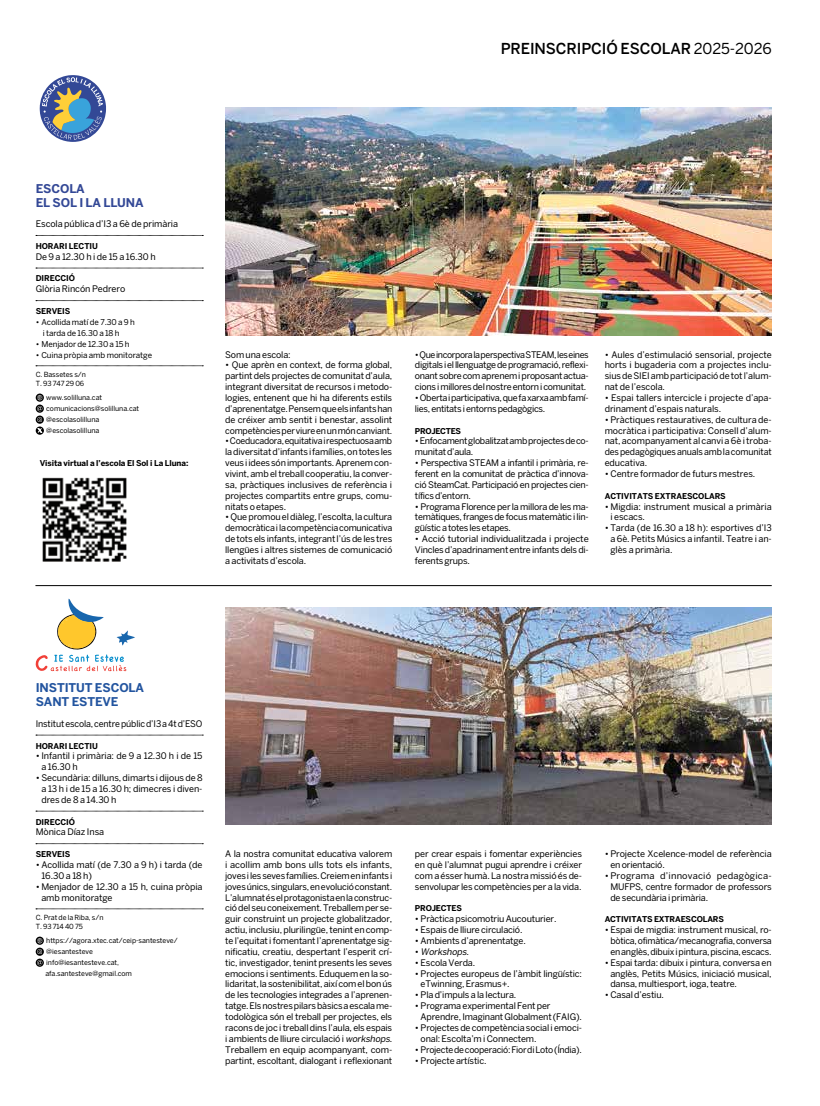
<style>
.page{position:relative;width:820px;height:1106px;background:#fff}
.page>*{position:absolute;margin:0;border:0;box-sizing:border-box;transform-origin:0 0}
.t1{font:500 15px "Benton Sans";letter-spacing:-.01em;color:#000}
.t2{font:700 12px/14px "Benton Sans";letter-spacing:-.01em;color:#22549f}
.t3{font:700 12px/14px "Benton Sans";letter-spacing:-.01em;color:#334896}
.t4{font:9px/10.9px "Benton Sans";letter-spacing:-.015em;color:#000;text-align:justify}
.t5{font:9px/10.9px "Benton Sans";letter-spacing:-.035em;color:#000}
.t6{font:italic 9px "Benton Sans";color:#000}
.t7{font:700 8px "Benton Sans";letter-spacing:-.01em;color:#000}
.t8{font:8px/10.9px "Benton Sans";letter-spacing:-.005em;color:#000}
.t9{font:700 8px "Benton Sans";letter-spacing:-.035em;color:#000}
.t10{font:7px/11px "Benton Sans";letter-spacing:-.005em;color:#000}
.s1{font-weight:400}
.s2{font-style:italic}
.s3{font-style:normal}
</style>
<div class="page">
<hr style="left:35px;top:585px;width:736px;height:1px;background:#000">
<img style="left:225px;top:107px;width:546px;height:229px">
<img style="left:225px;top:607px;width:546px;height:217px">
<svg style="left:36px;top:235px;width:167px;height:1px"></svg>
<svg style="left:36px;top:268px;width:167px;height:1px"></svg>
<svg style="left:36px;top:300px;width:167px;height:1px"></svg>
<svg style="left:36px;top:365px;width:167px;height:1px"></svg>
<svg style="left:36px;top:393px;width:8px;height:9px"></svg>
<svg style="left:37px;top:395px;width:6px;height:5px"></svg>
<svg style="left:36px;top:404px;width:8px;height:9px"></svg>
<svg style="left:37px;top:406px;width:5px;height:5px"></svg>
<svg style="left:36px;top:415px;width:8px;height:9px"></svg>
<svg style="left:38px;top:417px;width:4px;height:5px"></svg>
<svg style="left:36px;top:426px;width:8px;height:9px"></svg>
<svg style="left:37px;top:428px;width:5px;height:5px"></svg>
<svg style="left:36px;top:735px;width:167px;height:1px"></svg>
<svg style="left:36px;top:811px;width:167px;height:1px"></svg>
<svg style="left:36px;top:843px;width:167px;height:1px"></svg>
<svg style="left:36px;top:908px;width:167px;height:1px"></svg>
<svg style="left:36px;top:936px;width:8px;height:8px"></svg>
<svg style="left:37px;top:938px;width:6px;height:5px"></svg>
<svg style="left:36px;top:947px;width:8px;height:8px"></svg>
<svg style="left:38px;top:949px;width:4px;height:5px"></svg>
<svg style="left:36px;top:958px;width:8px;height:8px"></svg>
<svg style="left:37px;top:960px;width:5px;height:5px"></svg>
<img style="left:42px;top:477px;width:85px;height:85px">
<svg style="left:35px;top:598px;width:100px;height:73px"></svg>
<svg style="left:40px;top:75px;width:66px;height:67px"></svg>
<h1 class="t1" style="left:500px;top:39px;width:272px">PREINSCRIPCIÓ ESCOLAR <span class="s1">2025-2026</span></h1>
<h2 class="t3" style="left:36px;top:181px;width:109px">ESCOLA<br>EL SOL I LA LLUNA</h2>
<p class="t4" style="left:36px;top:218px;width:144px">Escola pública d’I3 a 6è de primària</p>
<p class="t7" style="left:36px;top:241px;width:64px">HORARI LECTIU</p>
<p class="t4" style="left:36px;top:251px;width:121px">De 9 a 12.30 h i de 15 a 16.30 h</p>
<p class="t7" style="left:36px;top:274px;width:41px">DIRECCIÓ</p>
<p class="t4" style="left:36px;top:283px;width:91px">Glòria Rincón Pedrero</p>
<p class="t7" style="left:36px;top:306px;width:36px">SERVEIS</p>
<p class="t8" style="left:43px;top:316px;width:94px;text-indent:-7px">• Acollida matí de 7.30 a 9 h i tarda de 16.30 a 18 h</p>
<p class="t8" style="left:36px;top:338px;width:95px">• Menjador de 12.30 a 15 h</p>
<p class="t8" style="left:36px;top:349px;width:118px">• Cuina pròpia amb monitoratge</p>
<p class="t10" style="left:36px;top:370px;width:52px;line-height:9px">C. Bassetes s/n<br>T. 93 747 29 06</p>
<p class="t10" style="left:46px;top:392px;width:94px">www.solilluna.cat comunicacions@solilluna.cat @escolasolilluna @escolasolilluna</p>
<p class="t7" style="left:40px;top:458px;width:150px">Visita virtual a l’escola El Sol i La Lluna:</p>
<p class="t4" style="left:225px;top:349px;width:67px">Som una escola:</p>
<p class="t4" style="left:225px;top:359px;width:168px">• Que aprèn en context, de forma global, partint dels projectes de comunitat d’aula, integrant diversitat de recursos i metodo&shy;logies, entenent que hi ha diferents estils d’aprenentatge. Pensem que els infants han de créixer amb sentit i benestar, assolint competències per viure en un món canviant.</p>
<p class="t4" style="left:225px;top:435px;width:168px">• Coeducadora, equitativa i respectuosa amb la diversitat d’infants i famílies, on totes les veus i idees són importants. Aprenem con&shy;vivint, amb el treball cooperatiu, la conver&shy;sa, pràctiques inclusives de referència i projectes compartits entre grups, comu&shy;nitats o etapes.</p>
<p class="t4" style="left:225px;top:511px;width:168px">• Que promou el diàleg, l’escolta, la cultura democràtica i la competència comunicativa de tots els infants, integrant l’ús de les tres llengües i altres sistemes de comunicació a activitats d’escola.</p>
<p class="t4" style="left:415px;top:349px;width:175px">• Que incorpora la perspectiva STEAM, les eines digitals i el llenguatge de programació, reflexi&shy;onant sobre com aprenem i proposant actua&shy;cions i millores del nostre entorn i comunitat.</p>
<p class="t4" style="left:415px;top:392px;width:175px">• Oberta i participativa, que fa xarxa amb famí&shy;lies, entitats i entorns pedagògics.</p>
<p class="t9" style="left:415px;top:426px;width:48px">PROJECTES</p>
<p class="t5" style="left:415px;top:435px;width:175px">• Enfocament globalitzat amb projectes de co&shy;munitat d’aula.</p>
<p class="t4" style="left:415px;top:457px;width:175px">• Perspectiva STEAM a infantil i primària, re&shy;ferent en la comunitat de pràctica d’innova&shy;ció SteamCat. Participació en projectes cien&shy;tífics d’entorn.</p>
<p class="t4" style="left:415px;top:501px;width:175px">• Programa Florence per la millora de les ma&shy;temàtiques, franges de focus matemàtic i lin&shy;güístic a totes les etapes.</p>
<p class="t4" style="left:415px;top:533px;width:175px">• Acció tutorial individualitzada i projecte Vincles d’apadrinament entre infants dels di&shy;ferents grups.</p>
<p class="t4" style="left:604px;top:349px;width:168px">• Aules d’estimulació sensorial, projecte horts i bugaderia com a projectes inclu&shy;sius de SIEI amb participació de tot l’alum&shy;nat de l’escola.</p>
<p class="t4" style="left:604px;top:392px;width:168px">• Espai tallers intercicle i projecte d’apa&shy;drinament d’espais naturals.</p>
<p class="t4" style="left:604px;top:414px;width:168px">• Pràctiques restauratives, de cultura de&shy;mocràtica i participativa: Consell d’alum&shy;nat, acompanyament al canvi a 6è i troba&shy;des pedagògiques anuals amb la comunitat educativa.</p>
<p class="t4" style="left:604px;top:468px;width:152px">• Centre formador de futurs mestres.</p>
<p class="t7" style="left:604px;top:491px;width:123px">ACTIVITATS EXTRAESCOLARS</p>
<p class="t4" style="left:610px;top:501px;width:163px;text-indent:-6px">• Migdia: instrument musical a primària i escacs.</p>
<p class="t4" style="left:610px;top:522px;width:163px;text-indent:-6px">• Tarda (de 16.30 a 18 h): esportives d’I3 a 6è. Petits Músics a infantil. Teatre i an&shy;glès a primària.</p>
<h2 class="t2" style="left:36px;top:680px;width:110px">INSTITUT ESCOLA<br>SANT ESTEVE</h2>
<p class="t4" style="left:36px;top:718px;width:168px">Institut escola, centre públic d’I3 a 4t d’ESO</p>
<p class="t7" style="left:36px;top:741px;width:64px">HORARI LECTIU</p>
<p class="t4" style="left:41px;top:750px;width:162px;text-indent:-6px">• Infantil i primària: de 9 a 12.30 h i de 15 a 16.30 h</p>
<p class="t4" style="left:41px;top:772px;width:162px;text-indent:-6px">• Secundària: dilluns, dimarts i dijous de 8 a 13 h i de 15 a 16.30 h; dimecres i diven&shy;dres de 8 a 14.30 h</p>
<p class="t7" style="left:36px;top:817px;width:41px">DIRECCIÓ</p>
<p class="t4" style="left:36px;top:826px;width:70px">Mònica Díaz Insa</p>
<p class="t7" style="left:36px;top:849px;width:36px">SERVEIS</p>
<p class="t4" style="left:41px;top:859px;width:163px;text-indent:-6px">• Acollida matí (de 7.30 a 9 h) i tarda (de<br>16.30 a 18 h)</p>
<p class="t4" style="left:41px;top:881px;width:162px;text-indent:-6px">• Menjador de 12.30 a 15 h, cuina pròpia amb monitoratge</p>
<p class="t10" style="left:36px;top:913px;width:69px;line-height:9px">C. Prat de la Riba, s/n<br>T. 93 714 40 75</p>
<p class="t10" style="left:45px;top:935px;width:134px">https://agora.xtec.cat/ceip-santesteve/ @iesantesteve<br>info@iesantesteve.cat, afa.santesteve@gmail.com</p>
<p class="t4" style="left:225px;top:848px;width:168px">A la nostra comunitat educativa valorem i acollim amb bons ulls tots els infants, joves i les seves famílies. Creiem en infants i joves únics, singulars, en evolució constant.<br>L’alumnat és el protagonista en la construc&shy;ció del seu coneixement. Treballem per se&shy;guir construint un projecte globalitzador, actiu, inclusiu, plurilingüe, tenint en comp&shy;te l’equitat i fomentant l’aprenentatge sig&shy;nificatiu, creatiu, despertant l’esperit crí&shy;tic, investigador, tenint presents les seves emocions i sentiments. Eduquem en la so&shy;lidaritat, la sostenibilitat, així com el bon ús de les tecnologies integrades a l’aprenen&shy;tatge. Els nostres pilars bàsics a escala me&shy;todològica són el treball per projectes, els racons de joc i treball dins l’aula, els espais i ambients de lliure circulació i <span class="s2">workshops</span>.<br>Treballem en equip acompanyant, com&shy;partint, escoltant, dialogant i reflexionant</p>
<p class="t4" style="left:415px;top:848px;width:168px">per crear espais i fomentar experiències en què l’alumnat pugui aprendre i créixer com a ésser humà. La nostra missió és de&shy;senvolupar les competències per a la vida.</p>
<p class="t7" style="left:415px;top:903px;width:49px">PROJECTES</p>
<p class="t4" style="left:415px;top:913px;width:143px">• Pràctica psicomotriu Aucouturier.</p>
<p class="t4" style="left:415px;top:924px;width:109px">• Espais de lliure circulació.</p>
<p class="t4" style="left:415px;top:935px;width:112px">• Ambients d’aprenentatge.</p>
<p class="t6" style="left:415px;top:946px;width:57px"><span class="s3">•</span> Workshops.</p>
<p class="t4" style="left:415px;top:957px;width:62px">• Escola Verda.</p>
<p class="t4" style="left:420px;top:967px;width:163px;text-indent:-6px">• Projectes europeus de l’àmbit lingüístic: eTwinning, Erasmus+.</p>
<p class="t4" style="left:415px;top:989px;width:103px">• Pla d’impuls a la lectura.</p>
<p class="t4" style="left:420px;top:1000px;width:163px;text-indent:-6px">• Programa experimental Fent per<br>Aprendre, Imaginant Globalment (FAIG).</p>
<p class="t4" style="left:420px;top:1022px;width:163px;text-indent:-6px">• Projectes de competència social i emoci&shy;onal: Escolta’m i Connectem.</p>
<p class="t4" style="left:415px;top:1043px;width:168px">• Projecte de cooperació: Fior di Loto (Índia).</p>
<p class="t4" style="left:415px;top:1054px;width:73px">• Projecte artístic.</p>
<p class="t4" style="left:610px;top:848px;width:163px;text-indent:-6px">• Projecte Xcelence-model de referència en orientació.</p>
<p class="t4" style="left:610px;top:870px;width:163px;text-indent:-6px">• Programa d’innovació pedagògica-MUFPS, centre formador de professors de secundària i primària.</p>
<p class="t7" style="left:604px;top:914px;width:121px">ACTIVITATS EXTRAESCOLARS</p>
<p class="t4" style="left:610px;top:924px;width:163px;text-indent:-6px">• Espai de migdia: instrument musical, ro&shy;bòtica, ofimàtica/mecanografia, conversa en anglès, dibuix i pintura, piscina, escacs.</p>
<p class="t4" style="left:610px;top:957px;width:163px;text-indent:-6px">• Espai tarda: dibuix i pintura, conversa en anglès, Petits Músics, iniciació musical, dansa, multiesport, ioga, teatre.</p>
<p class="t4" style="left:604px;top:989px;width:61px">• Casal d’estiu.</p>
</div>
